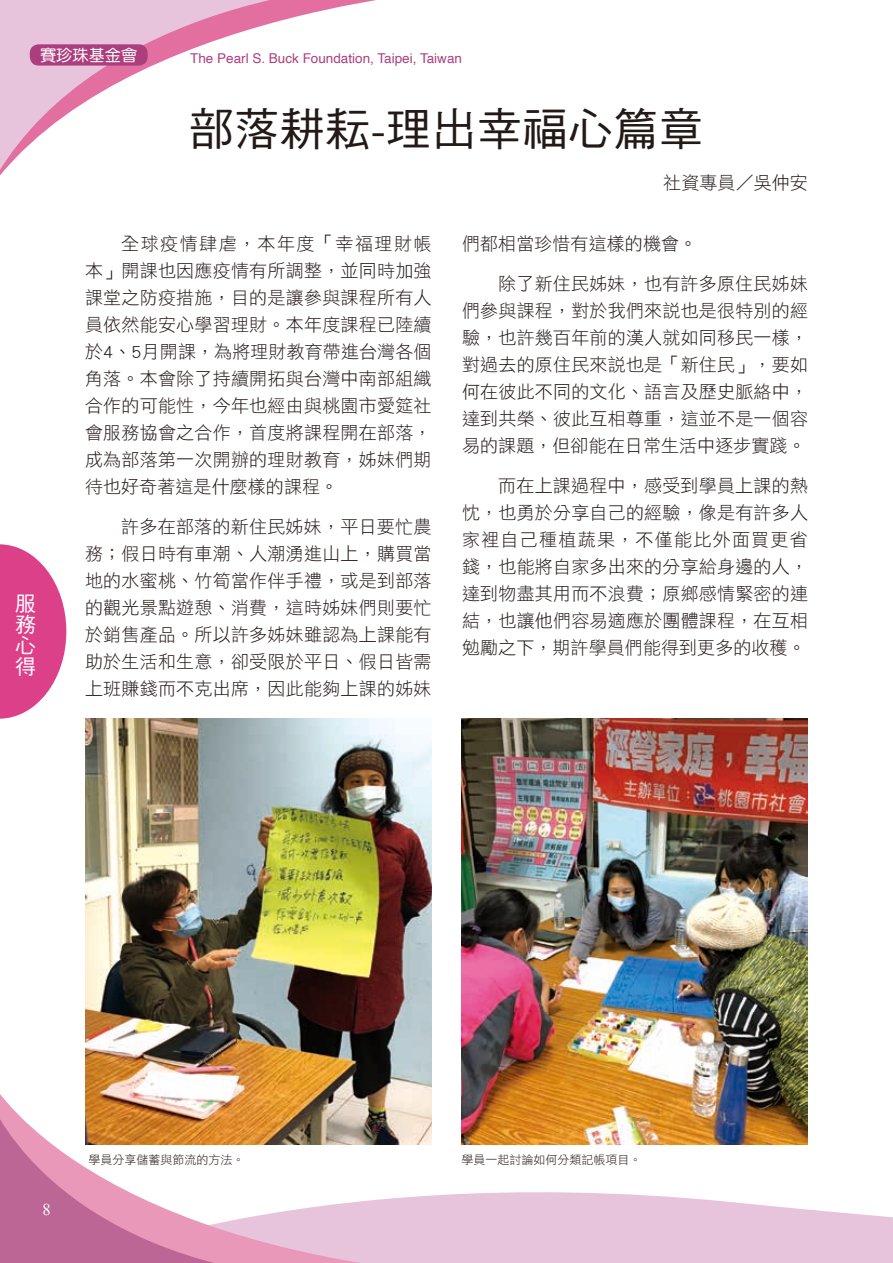
<style>
.page{position:relative;width:893px;height:1263px;background:#fff}
.page>*{position:absolute;margin:0;border:0;box-sizing:border-box;transform-origin:0 0}
.t1{font:45px "DF Hei Std W5";letter-spacing:.01em;color:#231916}
.t2{font:21px/21.1px "DF Hei Std W5";color:#fff;text-align:justify}
.t3{font:18px/27px "DF Li Hei Std W3";letter-spacing:.01em;color:#231916;text-align:justify}
.t4{font:18px "DF Hei Std W3";letter-spacing:.005em;color:#231916}
.t5{font:16.5px "Times New Roman";color:#fff}
.t6{font:16.2px "DF Yuan Std W5";color:#fff}
.t7{font:13.5px "Helvetica";color:#ac3e7e}
.t8{font:12px "DF Hei Std W3";color:#231916}
</style>
<div class="page">
<svg style="left:462px;top:1192px;width:431px;height:71px;background:#eacae0"></svg>
<svg style="left:288px;top:1194px;width:174px;height:69px;background:#eac7dd"></svg>
<svg style="left:0;top:1094px;width:288px;height:169px"></svg>
<svg style="left:0;top:0;width:346px;height:176px"></svg>
<div style="left:30px;top:44px;width:118px;height:22px;background:#ac3e7e;border-radius:9px"></div>
<svg style="left:0;top:544px;width:66px;height:175px"></svg>
<img style="left:461px;top:719px;width:347px;height:426px">
<img style="left:85px;top:719px;width:347px;height:426px">
<p class="t6" style="left:40px;top:46px;width:99px">賽珍珠基金會</p>
<p class="t7" style="left:190px;top:48px;width:273px">The Pearl S. Buck Foundation, Taipei, Taiwan</p>
<p class="t2" style="left:15px;top:592px;width:22px">服務心得</p>
<h1 class="t1" style="left:189px;top:104px;width:516px">部落耕耘-理出幸福心篇章</h1>
<p class="t4" style="left:663px;top:172px;width:146px">社資專員／吳仲安</p>
<p class="t3" style="left:85px;top:230px;width:348px;text-indent:36px">全球疫情肆虐，本年度「幸福理財帳本」開課也因應疫情有所調整，並同時加強課堂之防疫措施，目的是讓參與課程所有人員依然能安心學習理財。本年度課程已陸續於4、5月開課，為將理財教育帶進台灣各個角落。本會除了持續開拓與台灣中南部組織合作的可能性，今年也經由與桃園市愛筵社會服務協會之合作，首度將課程開在部落，成為部落第一次開辦的理財教育，姊妹們期待也好奇著這是什麼樣的課程。</p>
<p class="t3" style="left:85px;top:513px;width:348px;text-indent:36px">許多在部落的新住民姊妹，平日要忙農務；假日時有車潮、人潮湧進山上，購買當地的水蜜桃、竹筍當作伴手禮，或是到部落的觀光景點遊憩、消費，這時姊妹們則要忙於銷售產品。所以許多姊妹雖認為上課能有助於生活和生意，卻受限於平日、假日皆需上班賺錢而不克出席，因此能夠上課的姊妹</p>
<p class="t3" style="left:462px;top:230px;width:237px">們都相當珍惜有這樣的機會。</p>
<p class="t3" style="left:462px;top:270px;width:347px;text-indent:36px">除了新住民姊妹，也有許多原住民姊妹們參與課程，對於我們來說也是很特別的經驗，也許幾百年前的漢人就如同移民一樣，對過去的原住民來說也是「新住民」，要如何在彼此不同的文化、語言及歷史脈絡中，達到共榮、彼此互相尊重，這並不是一個容易的課題，但卻能在日常生活中逐步實踐。</p>
<p class="t3" style="left:462px;top:472px;width:347px;text-indent:36px">而在上課過程中，感受到學員上課的熱忱，也勇於分享自己的經驗，像是有許多人家裡自己種植蔬果，不僅能比外面買更省錢，也能將自家多出來的分享給身邊的人，達到物盡其用而不浪費；原鄉感情緊密的連結，也讓他們容易適應於團體課程，在互相勉勵之下，期許學員們能得到更多的收穫。</p>
<p class="t5" style="left:43px;top:1199px;width:10px">8</p>
<p class="t8" style="left:88px;top:1153px;width:158px">學員分享儲蓄與節流的方法。</p>
<p class="t8" style="left:461px;top:1153px;width:181px">學員一起討論如何分類記帳項目。</p>
</div>
